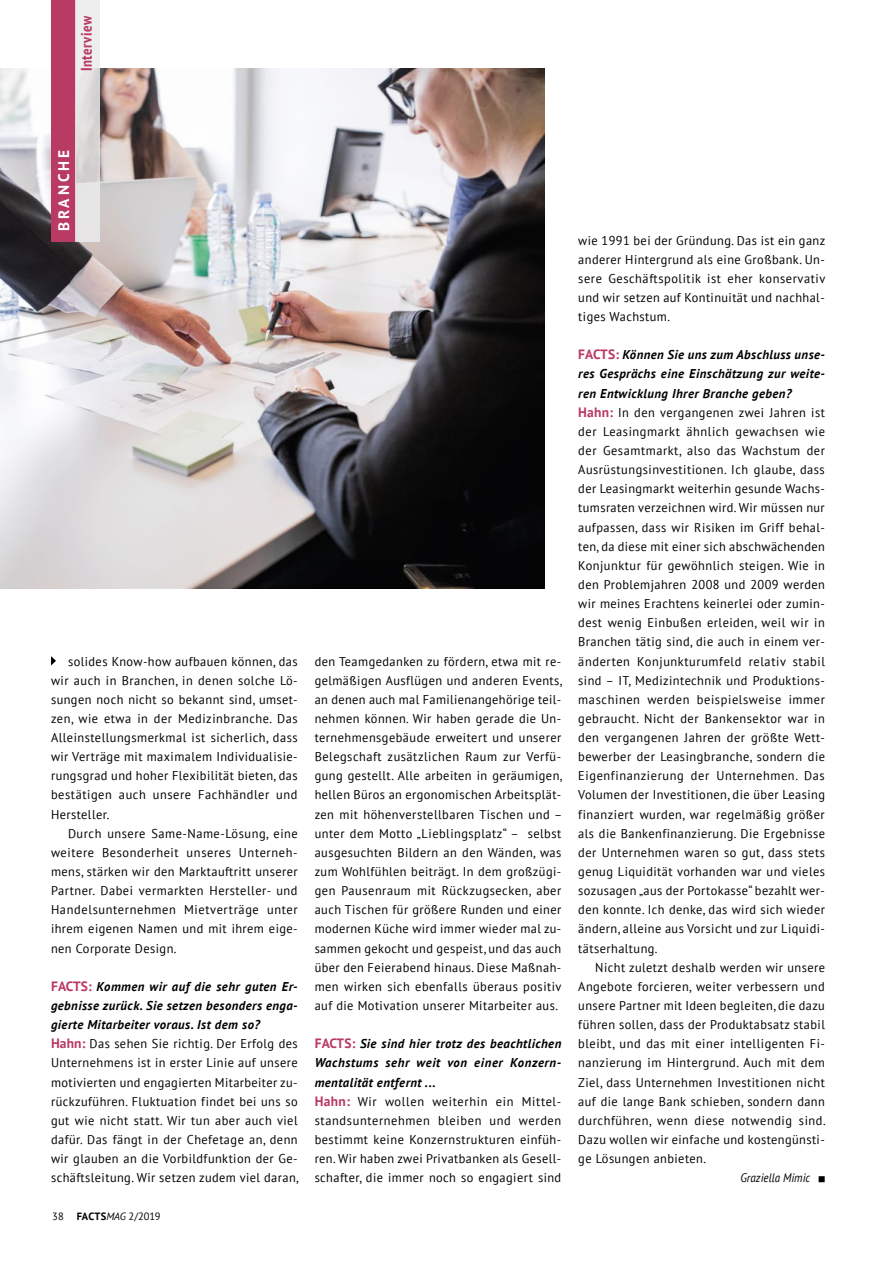
<style>
.page{position:relative;width:893px;height:1263px;background:#fff}
.page>*{position:absolute;margin:0;border:0;box-sizing:border-box;transform-origin:0 0}
.t1{font:700 condensed 15.3px "PT Sans";letter-spacing:.03em;color:#b93a63}
.t2{font:700 15.3px "PT Sans";letter-spacing:.19em;color:#fff}
.t3{font:12.75px/19.2px "PT Sans";letter-spacing:.035em;color:#000;text-align:justify}
.t4{font:italic 12.3px "PT Sans";color:#000;scale:.9 1}
.t5{font:10.5px "PT Sans";color:#000}
.s1{font-weight:700;font-size:13.5px;color:#b93a63}
.s2{font-weight:700;font-style:italic}
.s3{font-weight:700}
.s4{font-style:italic}
</style>
<div class="page">
<img style="left:0;top:68px;width:544px;height:521px">
<svg style="left:51px;top:656px;width:5px;height:9px"></svg>
<div style="left:51px;top:0;width:24px;height:242px;background:#b93a63"></div>
<svg style="left:75px;top:0;width:25px;height:242px;background:#e3e1e1"></svg>
<p class="t1" style="left:76px;top:71px;width:57px;rotate:-90deg">Interview</p>
<p class="t2" style="left:53px;top:231px;width:83px;rotate:-90deg">BRANCHE</p>
<p class="t3" style="left:51px;top:651px;width:248px;text-indent:17px">solides Know-how aufbauen können, das wir auch in Branchen, in denen solche Lö&shy;sungen noch nicht so bekannt sind, umset&shy;zen, wie etwa in der Medizinbranche. Das Alleinstellungsmerkmal ist sicherlich, dass wir Verträge mit maximalem Individualisie&shy;rungsgrad und hoher Flexibilität bieten, das bestätigen auch unsere Fachhändler und Hersteller.</p>
<p class="t3" style="left:51px;top:823px;width:248px;text-indent:17px">Durch unsere Same-Name-Lösung, eine weitere Besonderheit unseres Unterneh&shy;mens, stärken wir den Marktauftritt unserer Partner. Dabei vermarkten Hersteller- und Handelsunternehmen Mietverträge unter ihrem eigenen Namen und mit ihrem eige&shy;nen Corporate Design.</p>
<p class="t3" style="left:51px;top:976px;width:249px;text-align:left"><span class="s1">FACTS:</span> <span class="s2">Kommen wir auf die sehr guten Er&shy;gebnisse zurück. Sie setzen besonders enga&shy;gierte Mitarbeiter voraus. Ist dem so?<br></span><span class="s1">Hahn:</span> Das sehen Sie richtig. Der Erfolg des Unternehmens ist in erster Linie auf unsere motivierten und engagierten Mitarbeiter zu&shy;rückzuführen. Fluktuation findet bei uns so gut wie nicht statt. Wir tun aber auch viel dafür. Das fängt in der Chefetage an, denn wir glauben an die Vorbildfunktion der Ge&shy;schäftsleitung. Wir setzen zudem viel daran,</p>
<p class="t5" style="left:52px;top:1209px;width:13px">38</p>
<p class="t5" style="left:77px;top:1209px;width:85px"><span class="s3">FACTS</span><span class="s4">MAG</span> 2/2019</p>
<p class="t3" style="left:315px;top:651px;width:249px">den Teamgedanken zu fördern, etwa mit re&shy;gelmäßigen Ausflügen und anderen Events, an denen auch mal Familienangehörige teil&shy;nehmen können. Wir haben gerade die Un&shy;ternehmensgebäude erweitert und unserer Belegschaft zusätzlichen Raum zur Verfü&shy;gung gestellt. Alle arbeiten in geräumigen, hellen Büros an ergonomischen Arbeitsplät&shy;zen mit höhenverstellbaren Tischen und – unter dem Motto „Lieblingsplatz“ – selbst ausgesuchten Bildern an den Wänden, was zum Wohlfühlen beiträgt. In dem großzügi&shy;gen Pausenraum mit Rückzugsecken, aber auch Tischen für größere Runden und einer modernen Küche wird immer wieder mal zu&shy;sammen gekocht und gespeist, und das auch über den Feierabend hinaus. Diese Maßnah&shy;men wirken sich ebenfalls überaus positiv auf die Motivation unserer Mitarbeiter aus.</p>
<p class="t3" style="left:315px;top:1034px;width:248px;text-align:left"><span class="s1">FACTS:</span> <span class="s2">Sie sind hier trotz des beachtlichen Wachstums sehr weit von einer Konzern&shy;mentalität entfernt ...<br></span><span class="s1">Hahn:</span> Wir wollen weiterhin ein Mittel&shy;standsunternehmen bleiben und werden bestimmt keine Konzernstrukturen einfüh&shy;ren. Wir haben zwei Privatbanken als Gesell&shy;schafter, die immer noch so engagiert sind</p>
<p class="t3" style="left:578px;top:230px;width:248px">wie 1991 bei der Gründung. Das ist ein ganz anderer Hintergrund als eine Großbank. Un&shy;sere Geschäftspolitik ist eher konservativ und wir setzen auf Kontinuität und nachhal&shy;tiges Wachstum.</p>
<p class="t3" style="left:578px;top:345px;width:248px;text-align:left"><span class="s1">FACTS:</span> <span class="s2">Können Sie uns zum Abschluss unse&shy;res Gesprächs eine Einschätzung zur weite&shy;ren Entwicklung Ihrer Branche geben?<br></span><span class="s1">Hahn:</span> In den vergangenen zwei Jahren ist der Leasingmarkt ähnlich gewachsen wie der Gesamtmarkt, also das Wachstum der Ausrüstungsinvestitionen. Ich glaube, dass der Leasingmarkt weiterhin gesunde Wachs&shy;tumsraten verzeichnen wird. Wir müssen nur aufpassen, dass wir Risiken im Griff behal&shy;ten, da diese mit einer sich abschwächenden Konjunktur für gewöhnlich steigen. Wie in den Problemjahren 2008 und 2009 werden wir meines Erachtens keinerlei oder zumin&shy;dest wenig Einbußen erleiden, weil wir in Branchen tätig sind, die auch in einem ver&shy;änderten Konjunkturumfeld relativ stabil sind – IT, Medizintechnik und Produktions&shy;maschinen werden beispielsweise immer gebraucht. Nicht der Bankensektor war in den vergangenen Jahren der größte Wett&shy;bewerber der Leasingbranche, sondern die Eigenfinanzierung der Unternehmen. Das Volumen der Investitionen, die über Leasing finanziert wurden, war regelmäßig größer als die Bankenfinanzierung. Die Ergebnisse der Unternehmen waren so gut, dass stets genug Liquidität vorhanden war und vieles sozusagen „aus der Portokasse“ bezahlt wer&shy;den konnte. Ich denke, das wird sich wieder ändern, alleine aus Vorsicht und zur Liquidi&shy;tätserhaltung.</p>
<p class="t3" style="left:578px;top:957px;width:249px;text-indent:17px">Nicht zuletzt deshalb werden wir unsere Angebote forcieren, weiter verbessern und unsere Partner mit Ideen begleiten, die dazu führen sollen, dass der Produktabsatz stabil bleibt, und das mit einer intelligenten Fi&shy;nanzierung im Hintergrund. Auch mit dem Ziel, dass Unternehmen Investitionen nicht auf die lange Bank schieben, sondern dann durchführen, wenn diese notwendig sind.<br>Dazu wollen wir einfache und kostengünsti&shy;ge Lösungen anbieten.</p>
<p class="t4" style="left:740px;top:1170px;width:79px">Graziella Mimic</p>
</div>
